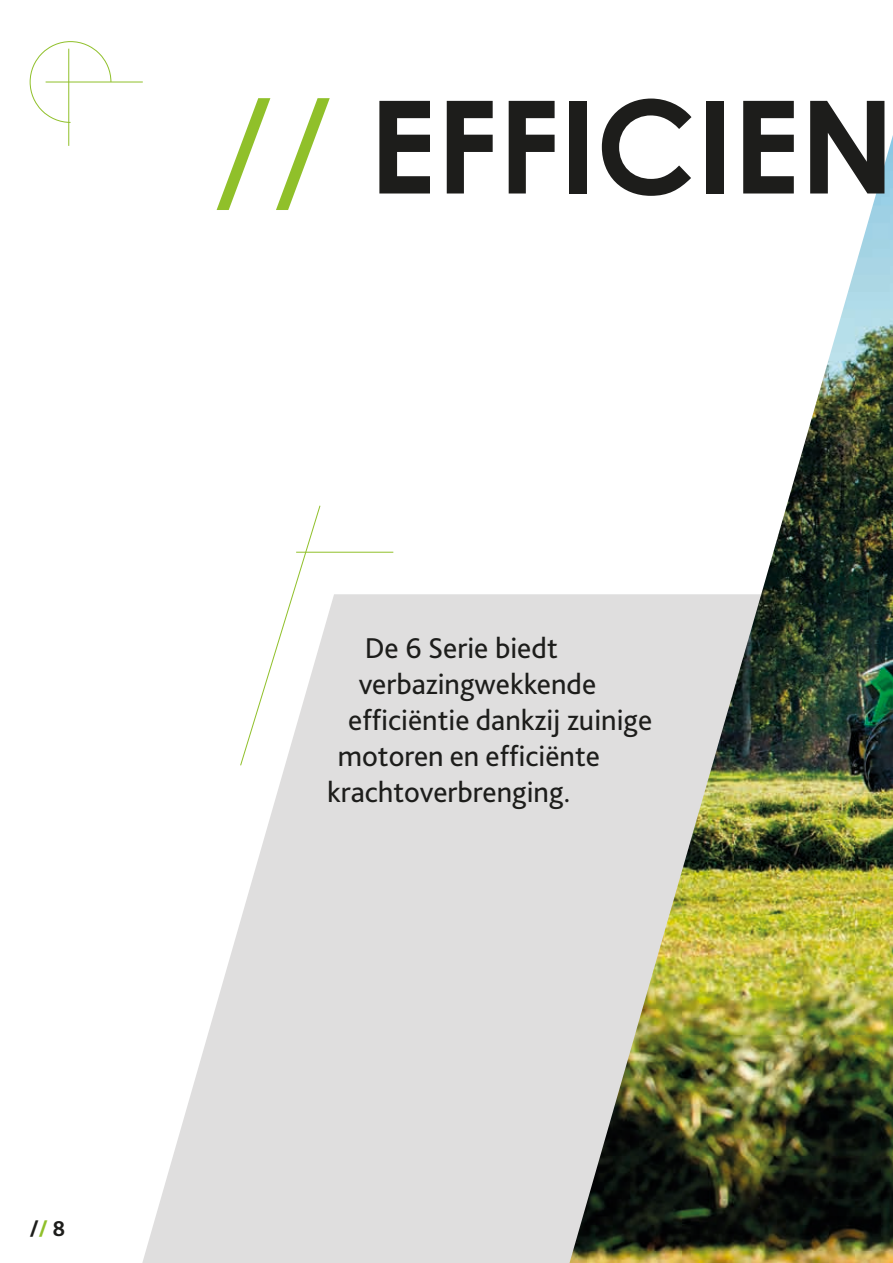
<style>
.page{position:relative;width:893px;height:1263px;background:#fff}
.page>*{position:absolute;margin:0;border:0;box-sizing:border-box;transform-origin:0 0}
.t1{font:700 129px "Century Gothic Pro";color:#1d1d1b}
.t2{font:30px "Bliss Pro";color:#1d1d1b}
.t3{font:700 22.5px "Bliss Pro";color:#1d1d1b}
.s1{color:#90c02a}
</style>
<div class="page">
<svg style="left:142px;top:594px;width:427px;height:669px;fill:#dfdede"></svg>
<hr style="left:46px;top:82px;width:97px;height:1px;background:#90c02a">
<hr style="left:68px;top:49px;width:1px;height:97px;background:#90c02a">
<svg style="left:29px;top:41px;width:83px;height:82px"></svg>
<img style="left:569px;top:135px;width:324px;height:1128px">
<hr style="left:296px;top:552px;width:97px;height:1px;background:#90c02a">
<svg style="left:240px;top:505px;width:81px;height:261px"></svg>
<h1 class="t1" style="left:214px;top:66px;width:683px"><span class="s1">//</span> EFFICIEN</h1>
<p class="t3" style="left:30px;top:1215px;width:37px">/<span class="s1">/</span> 8</p>
<p class="t2" style="left:365px;top:629px;width:195px">De 6 Serie biedt</p>
<p class="t2" style="left:359px;top:665px;width:239px">verbazingwekkende</p>
<p class="t2" style="left:348px;top:701px;width:305px">efficiëntie dankzij zuinige</p>
<p class="t2" style="left:338px;top:737px;width:264px">motoren en efficiënte</p>
<p class="t2" style="left:327px;top:773px;width:245px">krachtoverbrenging.</p>
</div>
